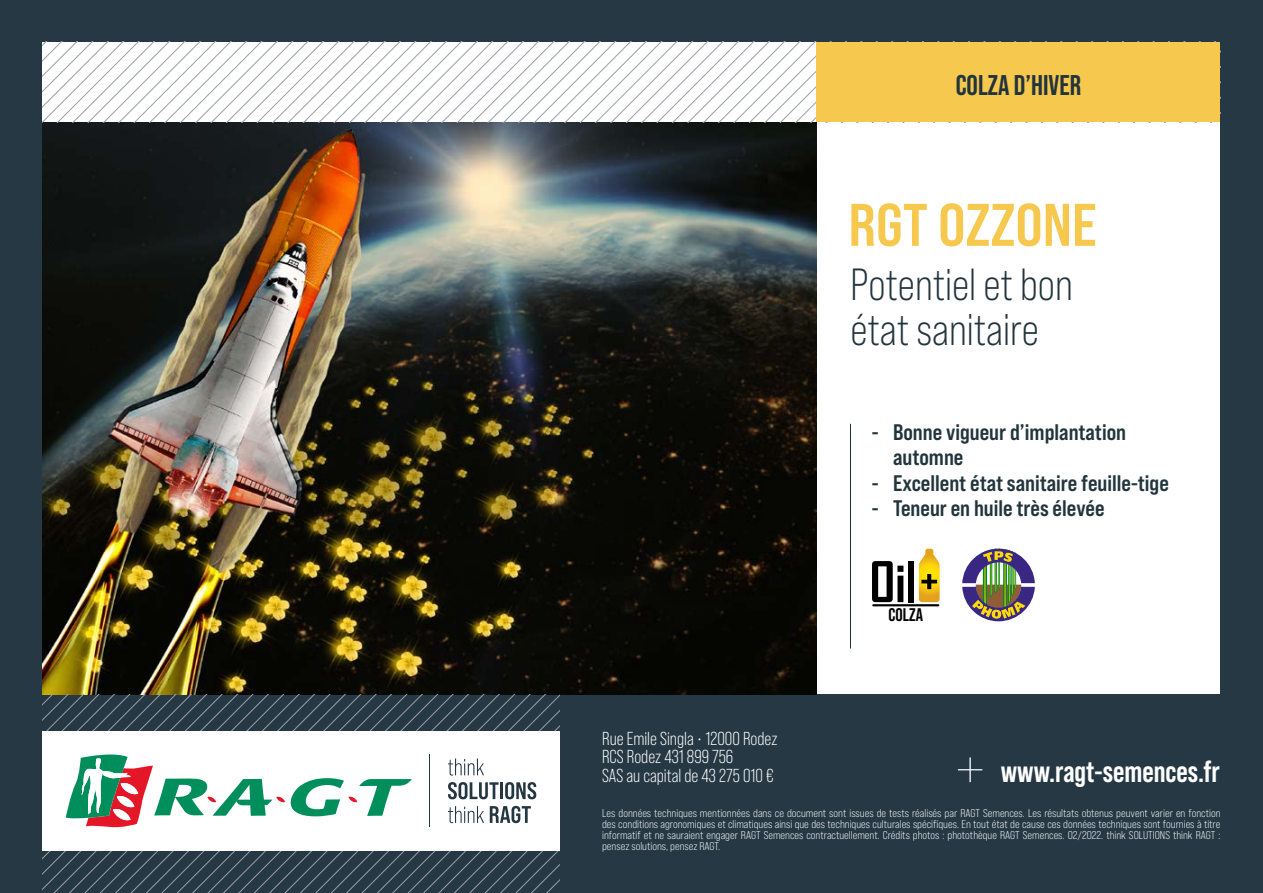
<style>
.page{position:relative;width:1263px;height:893px;background:#253844}
.page>*{position:absolute;margin:0;border:0;box-sizing:border-box;transform-origin:0 0}
.t1{font:60px "Bebas Neue Pro Sm E Bd";color:#f7c84e}
.t2{font:45px/45px "Bebas Neue Pro Sm E Bk";color:#22343c;scale:.92 1}
.t3{font:700 30.3px "Bebas Neue Pro";color:#fff}
.t4{font:700 28.5px "Bebas Neue Pro";color:#22343c}
.t5{font:22.5px/25.5px "Bebas Neue Pro Sm E Bd";color:#22343c}
.t6{font:18.75px/18.8px "Bebas Neue Pro";color:#fff}
.t7{font:700 18.3px "Bebas Neue Pro";color:#000}
.t8{font:11.25px/11.2px "Bebas Neue Pro Sm E Bk";color:#fff;text-align:justify}
</style>
<div class="page">
<div style="left:816px;top:43px;width:404px;height:651px;background:#fff"></div>
<hr style="left:1262px;top:0;width:1px;height:893px;background:#1e2824">
<img style="left:43px;top:122px;width:773px;height:572px">
<svg style="left:43px;top:42px;width:1177px;height:80px;background:#f5f5f5"></svg>
<div style="left:816px;top:43px;width:404px;height:79px;background:#f7c84e"></div>
<hr style="left:850px;top:424px;width:1px;height:224px;background:#22343c">
<svg style="left:962px;top:549px;width:73px;height:72px"></svg>
<svg style="left:872px;top:561px;width:31px;height:41px"></svg>
<div style="left:908px;top:561px;width:6px;height:41px;background:#000"></div>
<svg style="left:919px;top:549px;width:20px;height:53px"></svg>
<hr style="left:873px;top:604px;width:65px;height:2px;background:#000">
<svg style="left:43px;top:694px;width:517px;height:199px"></svg>
<div style="left:43px;top:731px;width:517px;height:119px;background:#fff"></div>
<hr style="left:430px;top:754px;width:1px;height:73px;background:#233642">
<svg style="left:66px;top:754px;width:346px;height:74px"></svg>
<svg style="left:448px;top:782px;width:51px;height:17px"></svg>
<hr style="left:500px;top:782px;width:3px;height:17px;background:#233642">
<svg style="left:505px;top:782px;width:31px;height:17px"></svg>
<svg style="left:448px;top:758px;width:36px;height:18px"></svg>
<svg style="left:448px;top:806px;width:36px;height:17px"></svg>
<svg style="left:490px;top:806px;width:41px;height:17px"></svg>
<svg style="left:958px;top:757px;width:24px;height:25px"></svg>
<h3 class="t4" style="left:956px;top:69px;width:127px">COLZA D’HIVER</h3>
<h1 class="t1" style="left:848px;top:189px;width:250px">RGT OZZONE</h1>
<h2 class="t2" style="left:850px;top:262px;width:243px">Potentiel et bon état sanitaire</h2>
<h3 class="t5" style="left:893px;top:419px;width:235px;text-indent:-21px">- Bonne vigueur d’implantation automne</h3>
<h3 class="t5" style="left:872px;top:470px;width:299px">- Excellent état sanitaire feuille-tige</h3>
<h3 class="t5" style="left:872px;top:495px;width:234px">- Teneur en huile très élevée</h3>
<h3 class="t6" style="left:602px;top:729px;width:177px">Rue Emile Singla • 12000 Rodez<br>RCS Rodez 431 899 756<br>SAS au capital de 43 275 010 €</h3>
<h3 class="t7" style="left:888px;top:605px;width:36px">COLZA</h3>
<h3 class="t3" style="left:1001px;top:754px;width:220px">www.ragt-semences.fr</h3>
<p class="t8" style="left:602px;top:807px;width:620px">Les données techniques mentionnées dans ce document sont issues de tests réalisés par RAGT Semences. Les résultats obtenus peuvent varier en fonction des conditions agronomiques et climatiques ainsi que des techniques culturales spécifiques. En tout état de cause ces données techniques sont fournies à titre informatif et ne sauraient engager RAGT Semences contractuellement. Crédits photos : photothèque RAGT Semences. 02/2022. think SOLUTIONS think RAGT : pensez solutions, pensez RAGT.</p>
</div>
